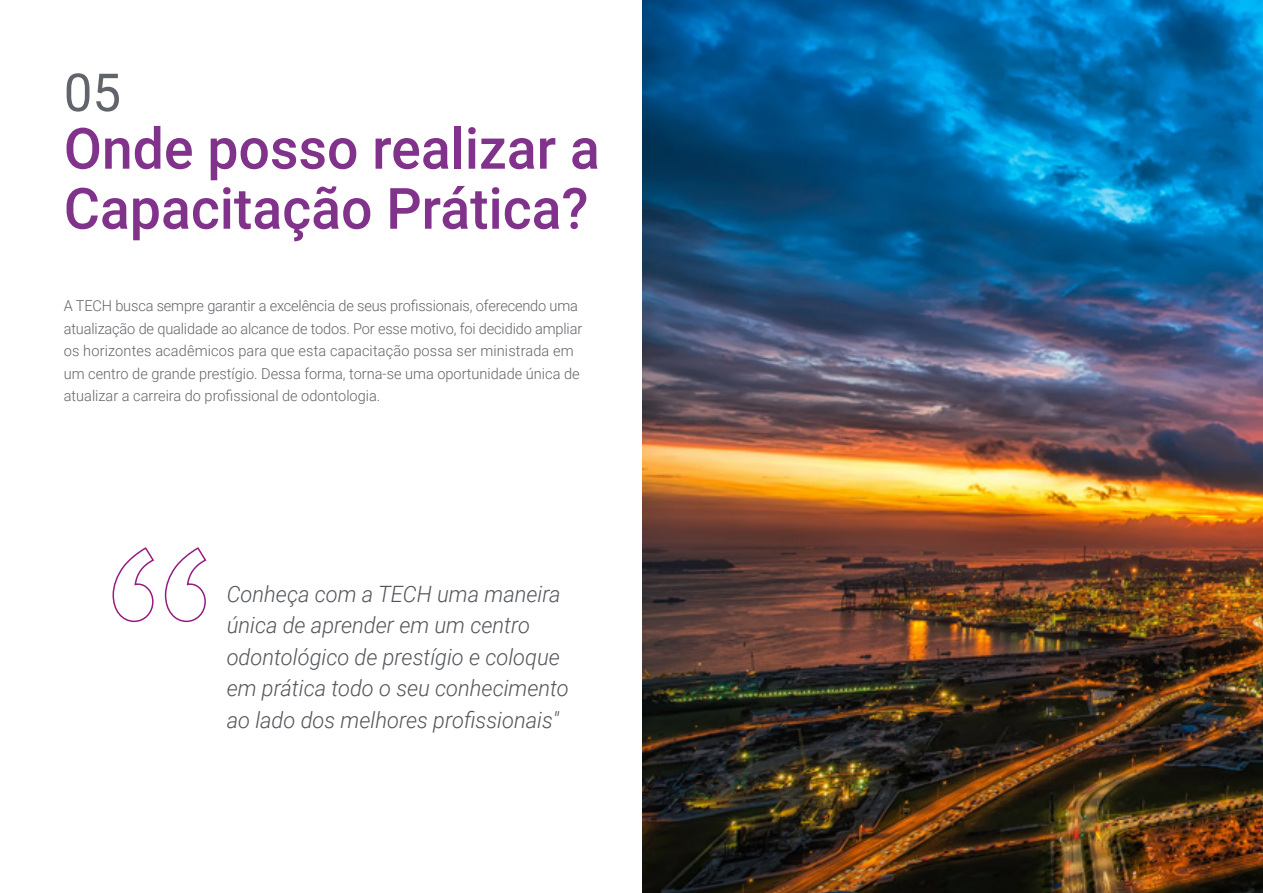
<style>
.page{position:relative;width:1263px;height:893px;background:#fff}
.page>*{position:absolute;margin:0;border:0;box-sizing:border-box;transform-origin:0 0}
.t1{font:500 57px/60px "Roboto";color:#81328a}
.t2{font:52.5px "Roboto";color:#61646a}
.t3{font:italic 300 22.5px/31.5px "Roboto";color:#52555b}
.t4{font:300 15px/22.5px "Roboto";color:#61646a}
</style>
<div class="page">
<svg style="left:112px;top:547px;width:95px;height:76px"></svg>
<img style="left:642px;top:0;width:621px;height:893px">
<h2 class="t2" style="left:64px;top:56px;width:59px">05</h2>
<h1 class="t1" style="left:64px;top:116px;width:537px">Onde posso realizar a<br>Capacitação Prática?</h1>
<p class="t4" style="left:64px;top:294px;width:520px">A TECH busca sempre garantir a excelência de seus profissionais, oferecendo uma atualização de qualidade ao alcance de todos. Por esse motivo, foi decidido ampliar os horizontes acadêmicos para que esta capacitação possa ser ministrada em um centro de grande prestígio. Dessa forma, torna-se uma oportunidade única de atualizar a carreira do profissional de odontologia.</p>
<h3 class="t3" style="left:227px;top:577px;width:344px">Conheça com a TECH uma maneira única de aprender em um centro odontológico de prestígio e coloque em prática todo o seu conhecimento ao lado dos melhores profissionais"</h3>
</div>
